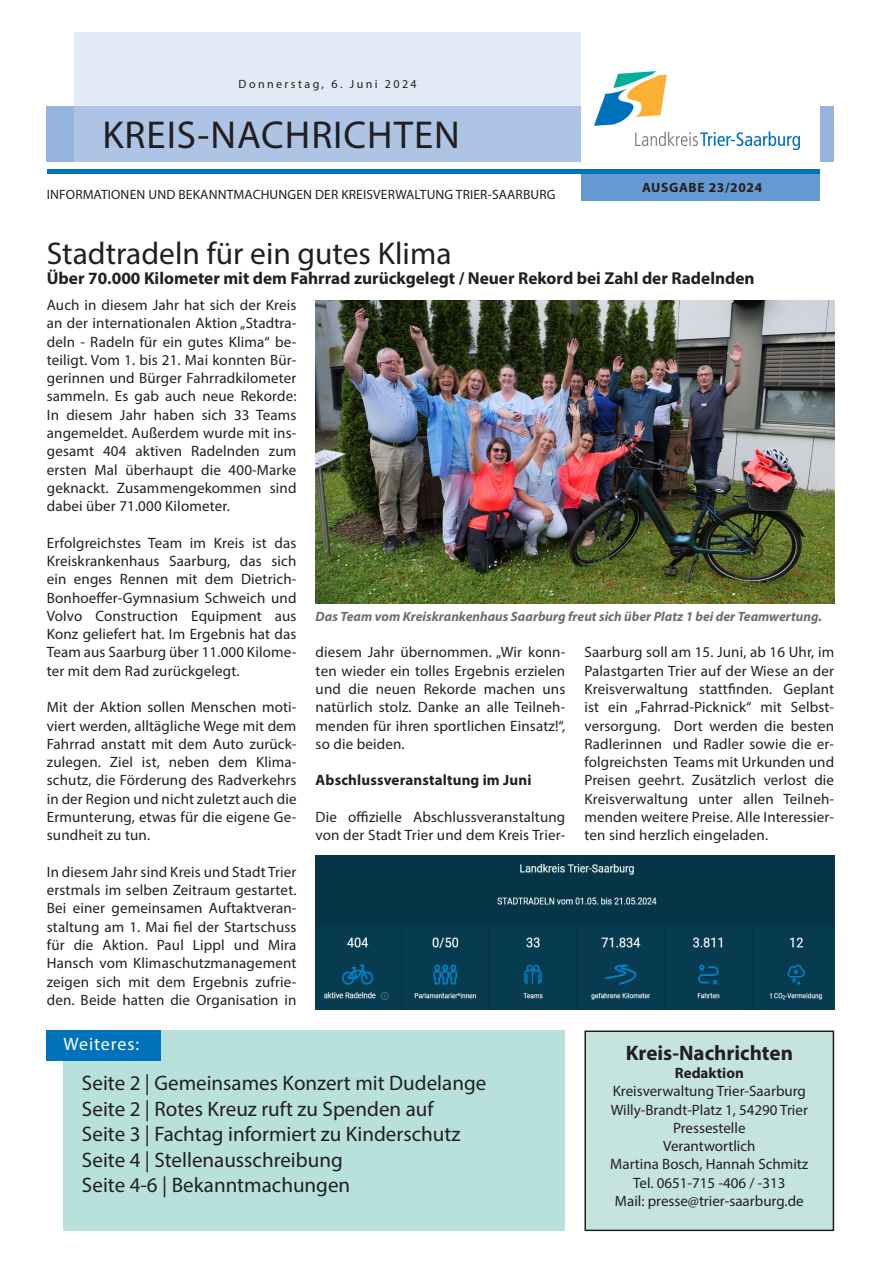
<style>
.page{position:relative;width:881px;height:1263px;background:#fff}
.page>*{position:absolute;margin:0;border:0;box-sizing:border-box;transform-origin:0 0}
.t1{font:39px "Myriad Pro";letter-spacing:.025em;color:#231f20}
.Headline{font:31.5px "Myriad Pro";color:#231f20}
.Inhaltsverzeichnis{font:21px "Myriad Pro";color:#231f20}
.Fließtext_Bold_zentr{font:700 21px "Myriad Pro";color:#231f20}
.t2{font:18px "Myriad Pro";letter-spacing:.05em;color:#fff}
.Subline{font:700 17.25px "Myriad Pro";color:#231f20}
.Fließtext{font:15px/18.3px "Myriad Pro";letter-spacing:.01em;color:#231f20;text-align:justify}
.Fließtext_Bold_zentr-2{font:15px "Myriad Pro";color:#231f20}
.Fließtext-2{font:700 15px "Myriad Pro";letter-spacing:.01em;color:#231f20}
.Fließtext_Bold_zentr-3{font:700 15px "Myriad Pro";color:#231f20}
.Bilduntertitel{font:italic 700 13.5px "Myriad Pro";color:#6c6d70}
.t3{font:13.5px "Myriad Pro";letter-spacing:.01em;color:#231f20}
.t4{font:700 13.5px "Myriad Pro";letter-spacing:.05em;color:#231f20}
.t5{font:12px "Myriad Pro";letter-spacing:.2em;color:#231f20}
</style>
<div class="page">
<div style="left:47px;top:106px;width:786px;height:56px;background:#95b5de"></div>
<svg style="left:74px;top:32px;width:506px;height:130px;background:#cbd9ee"></svg>
<div style="left:580px;top:0;width:239px;height:193px;background:#fff"></div>
<div style="left:580px;top:172px;width:239px;height:28px;background:#6599d1"></div>
<hr style="left:47px;top:169px;width:772px;height:4px;background:#0072bc">
<img style="left:594px;top:71px;width:205px;height:79px">
<div style="left:63px;top:1030px;width:502px;height:201px;background:#b8e1dc"></div>
<div style="left:46px;top:1030px;width:115px;height:30px;background:#0072bc"></div>
<div style="left:585px;top:1031px;width:248px;height:199px;background:#c6e4de"></div>
<div style="left:584px;top:1030px;width:249px;height:201px;border:2px solid #231f20"></div>
<img style="left:315px;top:301px;width:518px;height:302px">
<img style="left:315px;top:855px;width:518px;height:155px">
<p class="t5" style="left:238px;top:77px;width:180px">Donnerstag, 6. Juni 2024</p>
<h1 class="t1" style="left:102px;top:111px;width:359px">KREIS-NACHRICHTEN</h1>
<p class="t3" style="left:47px;top:186px;width:510px">INFORMATIONEN UND BEKANNTMACHUNGEN DER KREISVERWALTUNG TRIER-SAARBURG</p>
<p class="t4" style="left:642px;top:179px;width:121px">AUSGABE 23/2024</p>
<p class="Headline" style="left:47px;top:234px;width:406px">Stadtradeln für ein gutes Klima</p>
<p class="Subline" style="left:47px;top:267px;width:709px">Über 70.000 Kilometer mit dem Fahrrad zurückgelegt / Neuer Rekord bei Zahl der Radelnden</p>
<p class="Fließtext" style="left:47px;top:296px;width:251px">Auch in diesem Jahr hat sich der Kreis an der internationalen Aktion „Stadtra&shy;deln - Radeln für ein gutes Klima“ be&shy;teiligt. Vom 1. bis 21. Mai konnten Bür&shy;gerinnen und Bürger Fahrradkilometer sammeln. Es gab auch neue Rekorde:<br>In diesem Jahr haben sich 33 Teams angemeldet. Außerdem wurde mit ins&shy;gesamt 404 aktiven Radelnden zum ersten Mal überhaupt die 400-Marke geknackt. Zusammengekommen sind dabei über 71.000 Kilometer.</p>
<p class="Fließtext" style="left:47px;top:533px;width:251px">Erfolgreichstes Team im Kreis ist das Kreiskrankenhaus Saarburg, das sich ein enges Rennen mit dem Dietrich-Bonhoeffer-Gymnasium Schweich und Volvo Construction Equipment aus Konz geliefert hat. Im Ergebnis hat das Team aus Saarburg über 11.000 Kilome&shy;ter mit dem Rad zurückgelegt.</p>
<p class="Fließtext" style="left:47px;top:698px;width:251px">Mit der Aktion sollen Menschen moti&shy;viert werden, alltägliche Wege mit dem Fahrrad anstatt mit dem Auto zurück&shy;zulegen. Ziel ist, neben dem Klima&shy;schutz, die Förderung des Radverkehrs in der Region und nicht zuletzt auch die Ermunterung, etwas für die eigene Ge&shy;sundheit zu tun.</p>
<p class="Fließtext" style="left:47px;top:862px;width:251px">In diesem Jahr sind Kreis und Stadt Trier erstmals im selben Zeitraum gestartet.<br>Bei einer gemeinsamen Auftaktveran&shy;staltung am 1. Mai fiel der Startschuss für die Aktion. Paul Lippl und Mira Hansch vom Klimaschutzmanagement zeigen sich mit dem Ergebnis zufrie&shy;den. Beide hatten die Organisation in</p>
<p class="Bilduntertitel" style="left:315px;top:607px;width:507px">Das Team vom Kreiskrankenhaus Saarburg freut sich über Platz 1 bei der Teamwertung.</p>
<p class="Fließtext" style="left:315px;top:643px;width:251px">diesem Jahr übernommen. „Wir konn&shy;ten wieder ein tolles Ergebnis erzielen und die neuen Rekorde machen uns natürlich stolz. Danke an alle Teilneh&shy;menden für ihren sportlichen Einsatz!“, so die beiden.</p>
<p class="Fließtext-2" style="left:315px;top:771px;width:217px">Abschlussveranstaltung im Juni</p>
<p class="Fließtext" style="left:315px;top:807px;width:251px">Die offizielle Abschlussveranstaltung von der Stadt Trier und dem Kreis Trier-</p>
<p class="Fließtext" style="left:584px;top:643px;width:251px">Saarburg soll am 15. Juni, ab 16 Uhr, im Palastgarten Trier auf der Wiese an der Kreisverwaltung stattfinden. Geplant ist ein „Fahrrad-Picknick“ mit Selbst&shy;versorgung. Dort werden die besten Radlerinnen und Radler sowie die er&shy;folgreichsten Teams mit Urkunden und Preisen geehrt. Zusätzlich verlost die Kreisverwaltung unter allen Teilneh&shy;menden weitere Preise. Alle Interessier&shy;ten sind herzlich eingeladen.</p>
<p class="t2" style="left:63px;top:1033px;width:77px">Weiteres:</p>
<p class="Inhaltsverzeichnis" style="left:82px;top:1070px;width:405px">Seite 2 | Gemeinsames Konzert mit Dudelange</p>
<p class="Inhaltsverzeichnis" style="left:82px;top:1096px;width:353px">Seite 2 | Rotes Kreuz ruft zu Spenden auf</p>
<p class="Inhaltsverzeichnis" style="left:82px;top:1121px;width:379px">Seite 3 | Fachtag informiert zu Kinderschutz</p>
<p class="Inhaltsverzeichnis" style="left:82px;top:1147px;width:262px">Seite 4 | Stellenausschreibung</p>
<p class="Inhaltsverzeichnis" style="left:82px;top:1172px;width:269px">Seite 4-6 | Bekanntmachungen</p>
<p class="Fließtext_Bold_zentr" style="left:625px;top:1039px;width:169px">Kreis-Nachrichten</p>
<p class="Fließtext_Bold_zentr-3" style="left:674px;top:1063px;width:70px">Redaktion</p>
<p class="Fließtext_Bold_zentr-2" style="left:612px;top:1082px;width:195px">Kreisverwaltung Trier-Saarburg</p>
<p class="Fließtext_Bold_zentr-2" style="left:610px;top:1100px;width:198px">Willy-Brandt-Platz 1, 54290 Trier</p>
<p class="Fließtext_Bold_zentr-2" style="left:672px;top:1118px;width:74px">Pressestelle</p>
<p class="Fließtext_Bold_zentr-2" style="left:663px;top:1137px;width:94px">Verantwortlich</p>
<p class="Fließtext_Bold_zentr-2" style="left:610px;top:1155px;width:199px">Martina Bosch, Hannah Schmitz</p>
<p class="Fließtext_Bold_zentr-2" style="left:633px;top:1173px;width:154px">Tel. 0651-715 -406 / -313</p>
<p class="Fließtext_Bold_zentr-2" style="left:614px;top:1192px;width:190px">Mail: presse@trier-saarburg.de</p>
</div>
